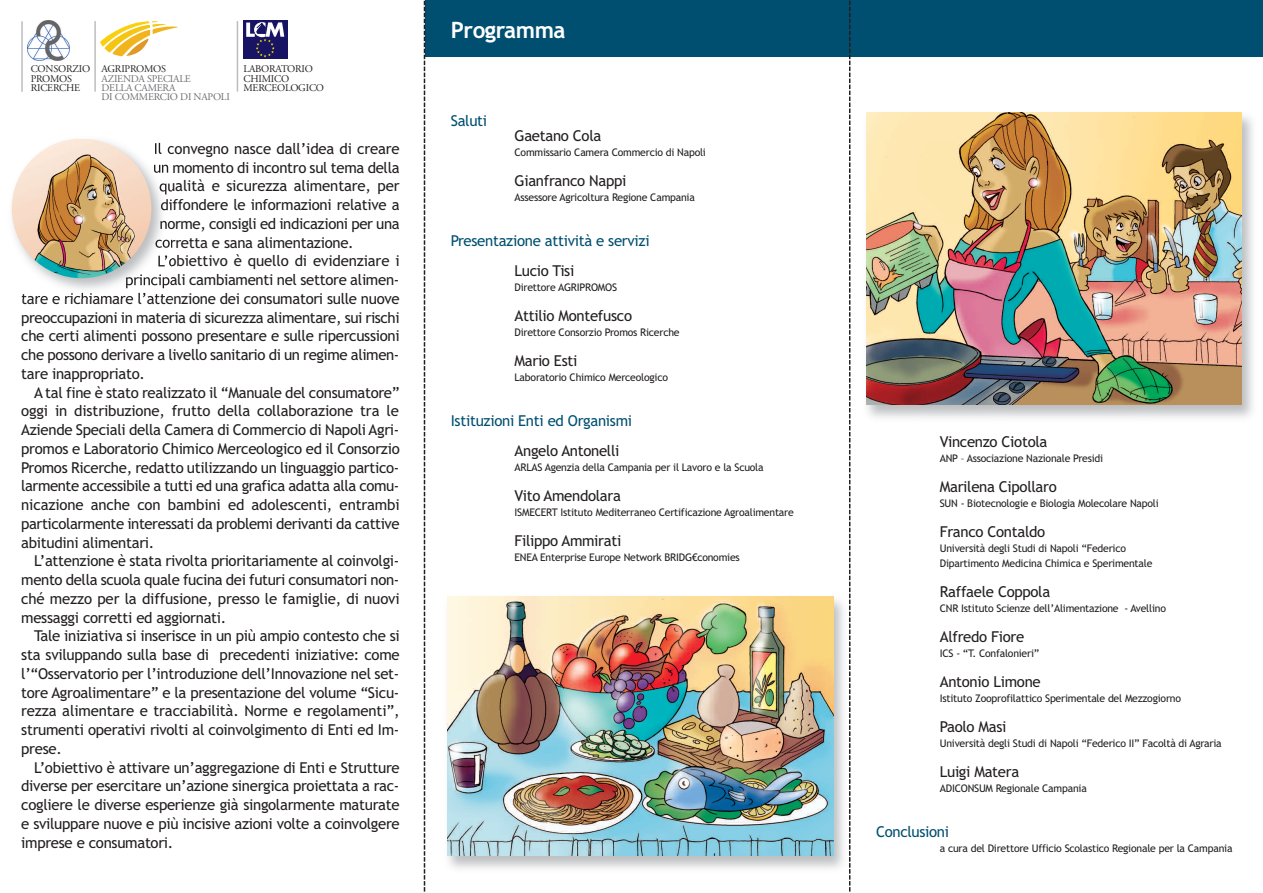
<style>
.page{position:relative;width:1263px;height:893px;background:#fff}
.page>*{position:absolute;margin:0;border:0;box-sizing:border-box;transform-origin:0 0}
.t1{font:700 22.5px "Trebuchet MS";letter-spacing:-.02em;color:#fff}
.t2{font:15px "Trebuchet MS";letter-spacing:-.02em;color:#231f20}
.t3{font:15px "Trebuchet MS";letter-spacing:-.02em;color:#014f70}
.t4{font:10.5px/15px "Trebuchet MS";letter-spacing:-.02em;color:#231f20}
.t5{font:10.2px/9.4px "Adobe Garamond";letter-spacing:-.02em;color:#231f20}
.t6{font:10.2px/9.4px "Adobe Garamond";letter-spacing:-.02em;color:#6c6d70}
</style>
<div class="page">
<div style="left:425px;top:0;width:837px;height:57px;background:#014f70"></div>
<svg style="left:424px;top:0;width:1px;height:892px"></svg>
<svg style="left:849px;top:0;width:1px;height:892px"></svg>
<img style="left:28px;top:21px;width:42px;height:39px">
<svg style="left:100px;top:21px;width:78px;height:36px"></svg>
<hr style="left:94px;top:21px;width:2px;height:71px;background:#bcbdc0">
<div style="left:243px;top:21px;width:44px;height:38px;background:#191364"></div>
<svg style="left:246px;top:22px;width:38px;height:35px"></svg>
<hr style="left:237px;top:21px;width:1px;height:71px;background:#bcbdc0">
<hr style="left:21px;top:21px;width:2px;height:71px;background:#bcbdc0">
<img style="left:447px;top:590px;width:404px;height:284px">
<img style="left:849px;top:590px;width:1px;height:285px">
<img style="left:447px;top:597px;width:386px;height:259px">
<img style="left:866px;top:112px;width:387px;height:306px">
<img style="left:866px;top:113px;width:376px;height:292px">
<img style="left:11px;top:139px;width:160px;height:159px">
<img style="left:155px;top:143px;width:16px;height:11px">
<img style="left:154px;top:165px;width:14px;height:8px">
<svg style="left:160px;top:183px;width:11px;height:27px"></svg>
<svg style="left:160px;top:221px;width:11px;height:8px"></svg>
<img style="left:155px;top:240px;width:16px;height:8px">
<svg style="left:158px;top:255px;width:13px;height:12px"></svg>
<img style="left:126px;top:274px;width:45px;height:14px">
<img style="left:22px;top:293px;width:98px;height:5px">
<img style="left:12px;top:140px;width:139px;height:138px;border-radius:50%">
<p class="t6" style="left:101px;top:74px;width:130px">AZIENDA SPECIALE<br>DELLA CAMERA<br>DI COMMERCIO DI NAPOLI</p>
<p class="t5" style="left:243px;top:65px;width:82px">LABORATORIO<br>CHIMICO<br>MERCEOLOGICO</p>
<p class="t5" style="left:31px;top:65px;width:61px">CONSORZIO<br>PROMOS<br>RICERCHE</p>
<p class="t5" style="left:101px;top:65px;width:66px">AGRIPROMOS</p>
<p class="t2" style="left:154px;top:140px;width:248px">Il convegno nasce dall’idea di creare</p>
<p class="t2" style="left:153px;top:159px;width:248px">un momento di incontro sul tema della</p>
<p class="t2" style="left:159px;top:177px;width:242px">qualità e sicurezza alimentare, per</p>
<p class="t2" style="left:160px;top:196px;width:241px">diffondere le informazioni relative a</p>
<p class="t2" style="left:159px;top:215px;width:242px">norme, consigli ed indicazioni per una</p>
<p class="t2" style="left:155px;top:234px;width:200px">corretta e sana alimentazione.</p>
<p class="t2" style="left:157px;top:252px;width:244px">L’obiettivo è quello di evidenziare i</p>
<p class="t2" style="left:125px;top:271px;width:276px">principali cambiamenti nel settore alimen-</p>
<p class="t2" style="left:21px;top:290px;width:380px">tare e richiamare l’attenzione dei consumatori sulle nuove</p>
<p class="t2" style="left:21px;top:309px;width:380px">preoccupazioni in materia di sicurezza alimentare, sui rischi</p>
<p class="t2" style="left:21px;top:327px;width:380px">che certi alimenti possono presentare e sulle ripercussioni</p>
<p class="t2" style="left:21px;top:346px;width:380px">che possono derivare a livello sanitario di un regime alimen-</p>
<p class="t2" style="left:21px;top:365px;width:125px">tare inappropriato.</p>
<p class="t2" style="left:34px;top:384px;width:367px">A tal fine è stato realizzato il “Manuale del consumatore”</p>
<p class="t2" style="left:21px;top:402px;width:379px">oggi in distribuzione, frutto della collaborazione tra le</p>
<p class="t2" style="left:21px;top:421px;width:380px">Aziende Speciali della Camera di Commercio di Napoli Agri-</p>
<p class="t2" style="left:21px;top:440px;width:380px">promos e Laboratorio Chimico Merceologico ed il Consorzio</p>
<p class="t2" style="left:21px;top:459px;width:380px">Promos Ricerche, redatto utilizzando un linguaggio partico-</p>
<p class="t2" style="left:21px;top:477px;width:380px">larmente accessibile a tutti ed una grafica adatta alla comu-</p>
<p class="t2" style="left:21px;top:496px;width:380px">nicazione anche con bambini ed adolescenti, entrambi</p>
<p class="t2" style="left:21px;top:515px;width:380px">particolarmente interessati da problemi derivanti da cattive</p>
<p class="t2" style="left:21px;top:534px;width:135px">abitudini alimentari.</p>
<p class="t2" style="left:34px;top:552px;width:367px">L’attenzione è stata rivolta prioritariamente al coinvolgi-</p>
<p class="t2" style="left:21px;top:571px;width:380px">mento della scuola quale fucina dei futuri consumatori non-</p>
<p class="t2" style="left:21px;top:590px;width:380px">ché mezzo per la diffusione, presso le famiglie, di nuovi</p>
<p class="t2" style="left:21px;top:609px;width:207px">messaggi corretti ed aggiornati.</p>
<p class="t2" style="left:34px;top:627px;width:367px">Tale iniziativa si inserisce in un più ampio contesto che si</p>
<p class="t2" style="left:21px;top:646px;width:380px">sta sviluppando sulla base di precedenti iniziative: come</p>
<p class="t2" style="left:21px;top:665px;width:380px">l’“Osservatorio per l’introduzione dell’Innovazione nel set-</p>
<p class="t2" style="left:21px;top:684px;width:380px">tore Agroalimentare” e la presentazione del volume “Sicu-</p>
<p class="t2" style="left:21px;top:702px;width:380px">rezza alimentare e tracciabilità. Norme e regolamenti”,</p>
<p class="t2" style="left:21px;top:721px;width:380px">strumenti operativi rivolti al coinvolgimento di Enti ed Im-</p>
<p class="t2" style="left:21px;top:740px;width:42px">prese.</p>
<p class="t2" style="left:34px;top:759px;width:367px">L’obiettivo è attivare un’aggregazione di Enti e Strutture</p>
<p class="t2" style="left:21px;top:777px;width:380px">diverse per esercitare un’azione sinergica proiettata a rac-</p>
<p class="t2" style="left:21px;top:796px;width:380px">cogliere le diverse esperienze già singolarmente maturate</p>
<p class="t2" style="left:21px;top:815px;width:380px">e sviluppare nuove e più incisive azioni volte a coinvolgere</p>
<p class="t2" style="left:21px;top:834px;width:154px">imprese e consumatori.</p>
<h1 class="t1" style="left:451px;top:17px;width:116px">Programma</h1>
<p class="t3" style="left:451px;top:112px;width:38px">Saluti</p>
<p class="t2" style="left:514px;top:127px;width:88px">Gaetano Cola</p>
<p class="t4" style="left:514px;top:145px;width:193px">Commissario Camera Commercio di Napoli</p>
<p class="t2" style="left:514px;top:172px;width:113px">Gianfranco Nappi</p>
<p class="t4" style="left:514px;top:190px;width:182px">Assessore Agricoltura Regione Campania</p>
<p class="t3" style="left:451px;top:232px;width:200px">Presentazione attività e servizi</p>
<p class="t2" style="left:514px;top:262px;width:61px">Lucio Tisi</p>
<p class="t4" style="left:514px;top:280px;width:104px">Direttore AGRIPROMOS</p>
<p class="t2" style="left:514px;top:307px;width:119px">Attilio Montefusco</p>
<p class="t4" style="left:514px;top:325px;width:167px">Direttore Consorzio Promos Ricerche</p>
<p class="t2" style="left:514px;top:352px;width:64px">Mario Esti</p>
<p class="t4" style="left:514px;top:370px;width:155px">Laboratorio Chimico Merceologico</p>
<p class="t3" style="left:451px;top:412px;width:183px">Istituzioni Enti ed Organismi</p>
<p class="t2" style="left:514px;top:442px;width:106px">Angelo Antonelli</p>
<p class="t4" style="left:514px;top:460px;width:251px">ARLAS Agenzia della Campania per il Lavoro e la Scuola</p>
<p class="t2" style="left:514px;top:487px;width:108px">Vito Amendolara</p>
<p class="t4" style="left:514px;top:505px;width:281px">ISMECERT Istituto Mediterraneo Certificazione Agroalimentare</p>
<p class="t2" style="left:514px;top:532px;width:108px">Filippo Ammirati</p>
<p class="t4" style="left:514px;top:550px;width:227px">ENEA Enterprise Europe Network BRIDG€conomies</p>
<p class="t2" style="left:940px;top:433px;width:109px">Vincenzo Ciotola</p>
<p class="t4" style="left:940px;top:450px;width:165px">ANP – Associazione Nazionale Presidi</p>
<p class="t2" style="left:940px;top:478px;width:119px">Marilena Cipollaro</p>
<p class="t4" style="left:940px;top:495px;width:221px">SUN - Biotecnologie e Biologia Molecolare Napoli</p>
<p class="t2" style="left:940px;top:523px;width:107px">Franco Contaldo</p>
<p class="t4" style="left:940px;top:540px;width:214px">Università degli Studi di Napoli “Federico<br>Dipartimento Medicina Chimica e Sperimentale</p>
<p class="t2" style="left:940px;top:583px;width:112px">Raffaele Coppola</p>
<p class="t4" style="left:940px;top:600px;width:228px">CNR Istituto Scienze dell’Alimentazione - Avellino</p>
<p class="t2" style="left:940px;top:628px;width:86px">Alfredo Fiore</p>
<p class="t4" style="left:940px;top:645px;width:101px">ICS - “T. Confalonieri”</p>
<p class="t2" style="left:940px;top:673px;width:102px">Antonio Limone</p>
<p class="t4" style="left:940px;top:690px;width:243px">Istituto Zooprofilattico Sperimentale del Mezzogiorno</p>
<p class="t2" style="left:940px;top:718px;width:68px">Paolo Masi</p>
<p class="t4" style="left:940px;top:735px;width:283px">Università degli Studi di Napoli “Federico II” Facoltà di Agraria</p>
<p class="t2" style="left:940px;top:763px;width:81px">Luigi Matera</p>
<p class="t4" style="left:940px;top:780px;width:149px">ADICONSUM Regionale Campania</p>
<p class="t3" style="left:876px;top:823px;width:75px">Conclusioni</p>
<p class="t4" style="left:940px;top:840px;width:294px">a cura del Direttore Ufficio Scolastico Regionale per la Campania</p>
</div>
